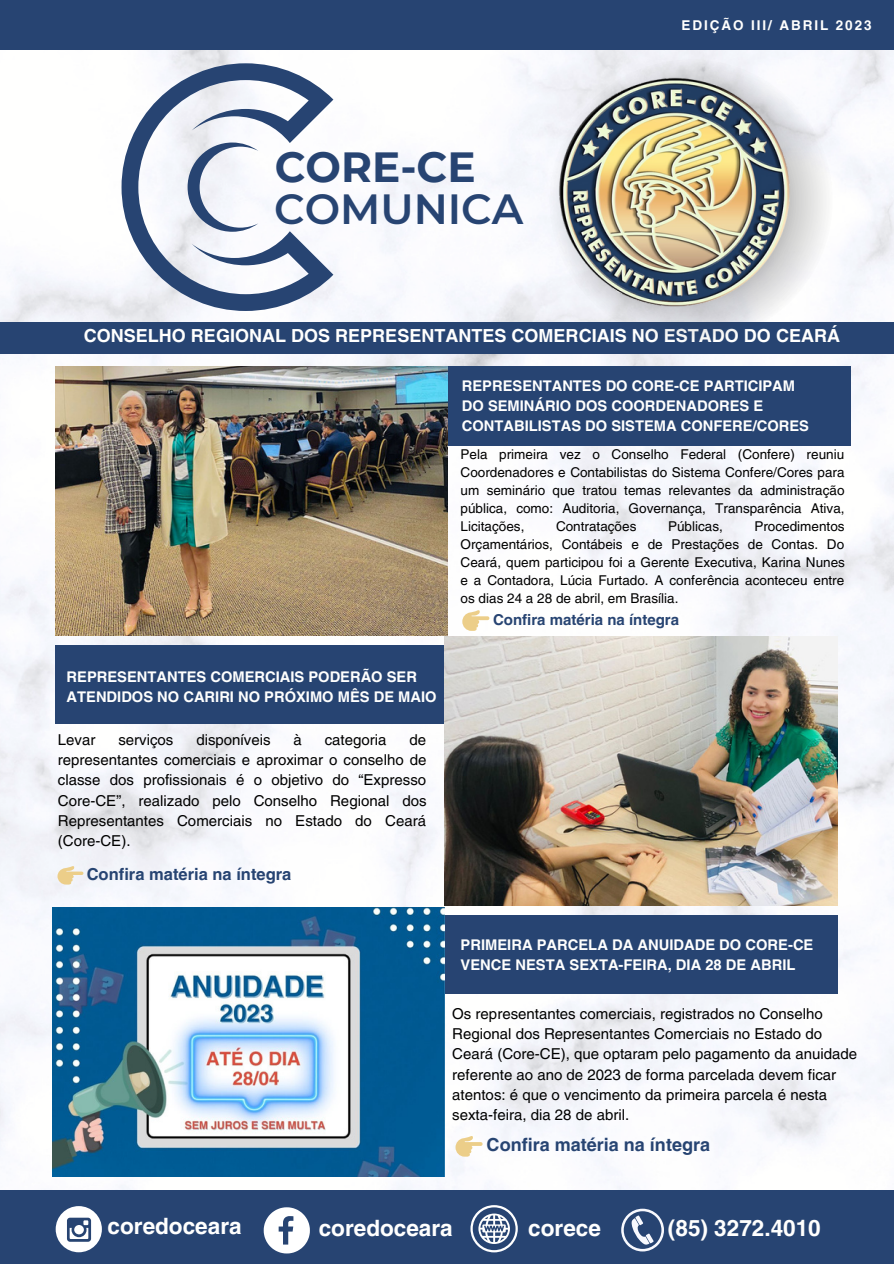
<style>
.page{position:relative;width:894px;height:1264px;background:#fff}
.page>*{position:absolute;margin:0;border:0;box-sizing:border-box;transform-origin:0 0}
.t1{font:600 42.15px "Montserrat";color:#274472}
.t2{font:700 42.15px "Montserrat";color:#274472}
.t3{font:700 22.5px "Helvetica LT Pro";color:#fffffe}
.t4{font:700 18px "Helvetica LT Pro";color:#fffffe}
.t5{font:700 18px "Helvetica LT Pro";color:#274472}
.t6{font:700 16.5px "Helvetica LT Pro";color:#274472}
.t7{font:15px/20.2px "Helvetica LT Pro";color:#000}
.t8{font:700 15px "Helvetica LT Pro";color:#274472}
.t9{font:700 14.7px/20.2px "Helvetica LT Pro";color:#fffffe}
.t10{font:13.5px/18px "Helvetica LT Pro";color:#000;text-align:justify}
.t11{font:700 13.5px "Helvetica LT Pro";letter-spacing:.14em;color:#fffffe}
</style>
<div class="page">
<img style="left:0;top:50px;width:893px;height:1140px">
<div style="left:0;top:0;width:893px;height:50px;background:#274472"></div>
<div style="left:56px;top:644px;width:434px;height:79px;background:#274472"></div>
<img style="left:445px;top:636px;width:391px;height:269px">
<div style="left:435px;top:914px;width:402px;height:79px;background:#274472"></div>
<img style="left:52px;top:907px;width:392px;height:269px">
<div style="left:0;top:322px;width:893px;height:31px;background:#274472"></div>
<div style="left:415px;top:366px;width:435px;height:79px;background:#274472"></div>
<img style="left:56px;top:366px;width:391px;height:270px">
<svg style="left:462px;top:609px;width:27px;height:22px"></svg>
<svg style="left:57px;top:865px;width:26px;height:19px"></svg>
<svg style="left:455px;top:1135px;width:27px;height:21px"></svg>
<div style="left:0;top:1190px;width:893px;height:73px;background:#274472"></div>
<div style="left:56px;top:1206px;width:46px;height:46px;background:#fff;border-radius:50%"></div>
<svg style="left:67px;top:1217px;width:24px;height:24px"></svg>
<svg style="left:263px;top:1207px;width:47px;height:46px"></svg>
<svg style="left:470px;top:1205px;width:47px;height:47px"></svg>
<svg style="left:621px;top:1208px;width:42px;height:43px"></svg>
<svg style="left:121px;top:63px;width:212px;height:248px;fill:#f5f7fc"></svg>
<svg style="left:187px;top:142px;width:71px;height:90px"></svg>
<svg style="left:549px;top:59px;width:283px;height:263px"></svg>
<img style="left:558px;top:77px;width:232px;height:229px">
<h1 class="t2" style="left:274px;top:142px;width:202px">CORE-CE</h1>
<h1 class="t1" style="left:274px;top:183px;width:251px">COMUNICA</h1>
<p class="t11" style="left:681px;top:20px;width:191px">EDIÇÃO III/ ABRIL 2023</p>
<p class="t4" style="left:84px;top:329px;width:757px">CONSELHO REGIONAL DOS REPRESENTANTES COMERCIAIS NO ESTADO DO CEARÁ</p>
<p class="t9" style="left:462px;top:377px;width:348px">REPRESENTANTES DO CORE-CE PARTICIPAM<br>DO SEMINÁRIO DOS COORDENADORES E<br>CONTABILISTAS DO SISTEMA CONFERE/CORES</p>
<p class="t10" style="left:460px;top:446px;width:385px">Pela primeira vez o Conselho Federal (Confere) reuniu Coordenadores e Contabilistas do Sistema Confere/Cores para um seminário que tratou temas relevantes da administração pública, como: Auditoria, Governança, Transparência Ativa, Licitações,</p>
<p class="t10" style="left:556px;top:519px;width:82px">Contratações</p>
<p class="t10" style="left:667px;top:519px;width:56px">Públicas,</p>
<p class="t10" style="left:460px;top:519px;width:386px;text-indent:294px">Procedimentos Orçamentários, Contábeis e de Prestações de Contas. Do Ceará, quem participou foi a Gerente Executiva, Karina Nunes e a Contadora, Lúcia Furtado. A conferência aconteceu entre os dias 24 a 28 de abril, em Brasília.</p>
<p class="t9" style="left:67px;top:667px;width:371px">REPRESENTANTES COMERCIAIS PODERÃO SER<br>ATENDIDOS NO CARIRI NO PRÓXIMO MÊS DE MAIO</p>
<p class="t7" style="left:58px;top:730px;width:39px">Levar</p>
<p class="t7" style="left:118px;top:730px;width:57px">serviços</p>
<p class="t7" style="left:196px;top:730px;width:76px">disponíveis</p>
<p class="t7" style="left:293px;top:730px;width:10px">à</p>
<p class="t7" style="left:324px;top:730px;width:63px">categoria</p>
<p class="t7" style="left:58px;top:730px;width:370px;text-align:justify;text-indent:351px">de representantes comerciais e aproximar o conselho de classe dos profissionais é o objetivo do “Expresso Core-CE”, realizado pelo Conselho Regional dos Representantes Comerciais no Estado do Ceará (Core-CE).</p>
<p class="t6" style="left:87px;top:868px;width:206px">Confira matéria na íntegra</p>
<p class="t8" style="left:493px;top:614px;width:187px">Confira matéria na íntegra</p>
<p class="t9" style="left:460px;top:936px;width:354px">PRIMEIRA PARCELA DA ANUIDADE DO CORE-CE<br>VENCE NESTA SEXTA-FEIRA, DIA 28 DE ABRIL</p>
<p class="t7" style="left:452px;top:1004px;width:406px">Os representantes comerciais, registrados no Conselho Regional dos Representantes Comerciais no Estado do Ceará (Core-CE), que optaram pelo pagamento da anuidade referente ao ano de 2023 de forma parcelada devem ficar atentos: é que o vencimento da primeira parcela é nesta sexta-feira, dia 28 de abril.</p>
<p class="t5" style="left:486px;top:1137px;width:225px">Confira matéria na íntegra</p>
<h2 class="t3" style="left:108px;top:1217px;width:135px">coredoceara</h2>
<h2 class="t3" style="left:318px;top:1219px;width:135px">coredoceara</h2>
<h2 class="t3" style="left:528px;top:1219px;width:74px">corece</h2>
<h2 class="t3" style="left:667px;top:1219px;width:154px">(85) 3272.4010</h2>
</div>
